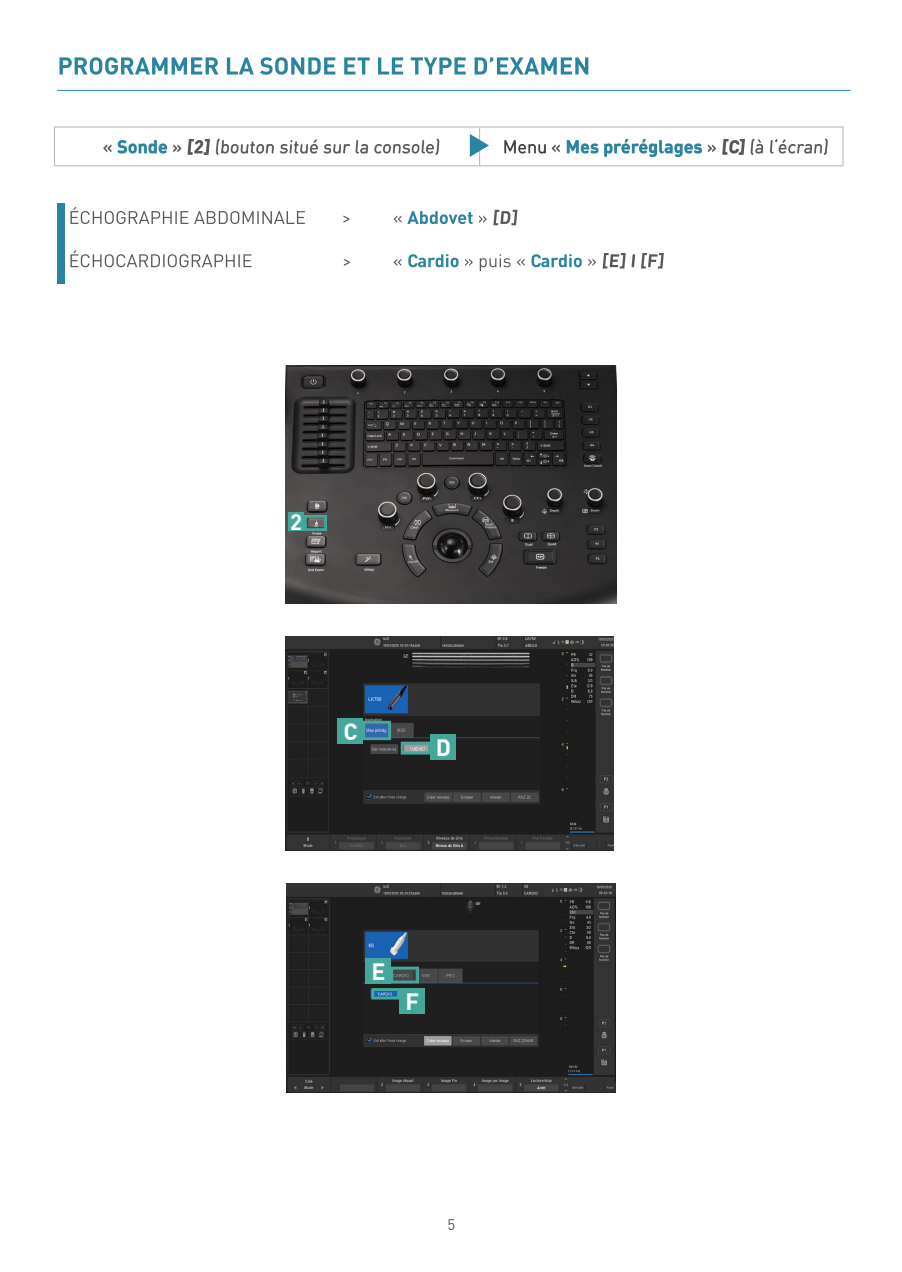
<style>
.page{position:relative;width:902px;height:1272px;background:#fff}
.page>*{position:absolute;margin:0;border:0;box-sizing:border-box;transform-origin:0 0}
.t1{font:700 23.1px "DIN";color:#fff}
.t2{font:700 22.05px "DIN";color:#fff}
.t3{font:18px "DIN";color:#57585a}
.t4{font:700 18px "DIN";color:#2a84a0}
.t5{font:15px "DIN";color:#57585a}
.s1{font-weight:700;color:#2a84a0}
.s2{font-weight:700}
.s3{font-weight:400;color:#3e3e3f}
.s4{font-weight:400;color:#57585a}
.s5{color:#57585a}
</style>
<div class="page">
<img style="left:285px;top:366px;width:331px;height:237px">
<hr style="left:842px;top:127px;width:1px;height:38px;background:#b2b3b7">
<hr style="left:479px;top:165px;width:364px;height:1px;background:#b2b3b7">
<svg style="left:59px;top:57px;width:529px;height:18px"></svg>
<hr style="left:57px;top:90px;width:793px;height:1px;background:#2a84a0">
<svg style="left:54px;top:127px;width:788px;height:39px"></svg>
<svg style="left:588px;top:253px;width:75px;height:15px"></svg>
<svg style="left:531px;top:254px;width:50px;height:13px"></svg>
<svg style="left:465px;top:254px;width:59px;height:17px"></svg>
<svg style="left:408px;top:254px;width:50px;height:13px"></svg>
<svg style="left:70px;top:250px;width:331px;height:17px"></svg>
<svg style="left:479px;top:210px;width:38px;height:15px"></svg>
<svg style="left:407px;top:211px;width:65px;height:13px"></svg>
<svg style="left:70px;top:207px;width:331px;height:17px"></svg>
<img style="left:285px;top:636px;width:328px;height:214px">
<img style="left:287px;top:883px;width:328px;height:209px">
<div style="left:304px;top:515px;width:23px;height:16px;border:3px solid #45a69a"></div>
<div style="left:400px;top:741px;width:31px;height:13px;border:3px solid #45a69a"></div>
<div style="left:362px;top:720px;width:29px;height:20px;border:3px solid #45a69a"></div>
<div style="left:390px;top:966px;width:29px;height:17px;border:3px solid #45a69a"></div>
<div style="left:371px;top:988px;width:29px;height:11px;border:3px solid #45a69a"></div>
<div style="left:57px;top:203px;width:8px;height:81px;background:#2a84a0"></div>
<div style="left:288px;top:512px;width:16px;height:19px;background:#45a69a"></div>
<div style="left:337px;top:718px;width:25px;height:25px;background:#45a69a"></div>
<div style="left:431px;top:734px;width:25px;height:25px;background:#45a69a"></div>
<div style="left:366px;top:958px;width:25px;height:25px;background:#45a69a"></div>
<div style="left:400px;top:988px;width:25px;height:25px;background:#45a69a"></div>
<p class="t3" style="left:103px;top:136px;width:340px">« <span class="s1">Sonde</span> » <span class="s2">[2]</span> (bouton situé sur la console)</p>
<p class="t4" style="left:503px;top:135px;width:329px"><span class="s3">Menu</span> <span class="s4">«</span> Mes préréglages <span class="s4">»</span> <span class="s5">[C]</span> <span class="s4">(à l‘écran)</span></p>
<p class="t2" style="left:290px;top:508px;width:13px">2</p>
<p class="t1" style="left:343px;top:716px;width:15px">C</p>
<p class="t1" style="left:436px;top:732px;width:17px">D</p>
<p class="t1" style="left:371px;top:956px;width:16px">E</p>
<p class="t1" style="left:405px;top:986px;width:15px">F</p>
<p class="t5" style="left:447px;top:1214px;width:9px">5</p>
</div>
